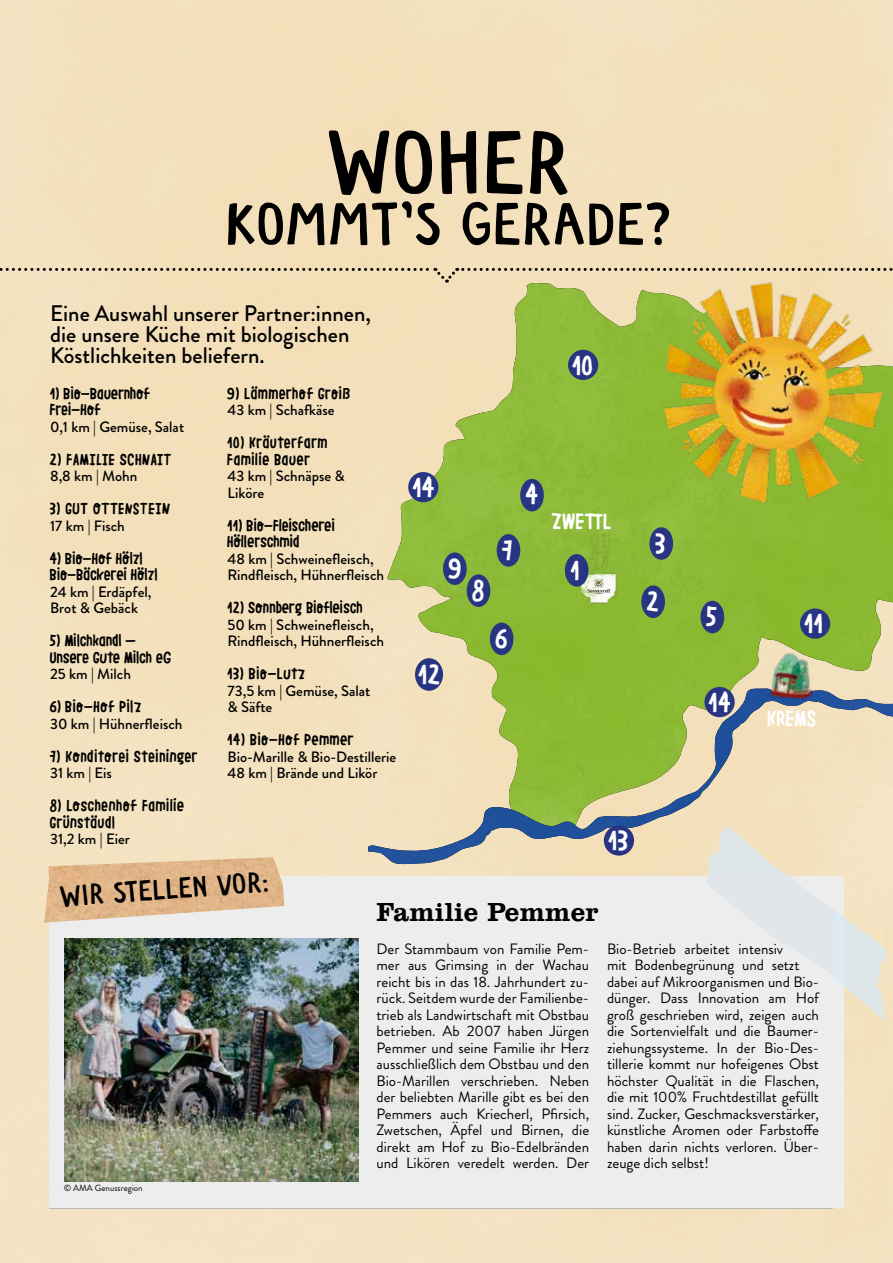
<style>
.page{position:relative;width:893px;height:1263px;background:#fff}
.page>*{position:absolute;margin:0;border:0;box-sizing:border-box;transform-origin:0 0}
.t1{font:94.5px "Sonnentor Hand Regular";letter-spacing:-.02em;color:#000}
.t2{font:63px "Sonnentor Hand Regular";letter-spacing:-.01em;color:#000}
.t3{font:30.75px "Sonnentor Hand Regular";color:#000}
.t4{font:700 26.85px "Clarendon BT Pro";letter-spacing:.01em;color:#000}
.t5{font:26.1px "Le Osler Rough";color:#fff}
.t6{font:500 22.5px/21px "Brandon Grotesque";color:#020203}
.t7{font:20.85px "Le Osler Rough";color:#fff}
.t8{font:15px/16.5px "Brandon Grotesque";color:#000;text-align:justify}
.t9{font:500 15px/16.5px "Brandon Grotesque";color:#000}
.t10{font:15px/16.5px "Le Osler Rough";letter-spacing:.025em;color:#000}
.t11{font:15px/16.5px "Le Osler Rough";color:#000}
.t12{font:9px "Brandon Grotesque";color:#000}
</style>
<div class="page">
<svg style="left:0;top:267px;width:893px;height:16px"></svg>
<img style="left:386px;top:286px;width:507px;height:402px">
<img style="left:654px;top:274px;width:239px;height:239px">
<img style="left:368px;top:688px;width:525px;height:176px">
<img style="left:754px;top:644px;width:65px;height:63px">
<img style="left:578px;top:525px;width:42px;height:108px">
<svg style="left:587px;top:578px;width:24px;height:16px"></svg>
<div style="left:649px;top:527px;width:24px;height:33px;background:#283583;border-radius:50%"></div>
<div style="left:641px;top:585px;width:24px;height:33px;background:#283583;border-radius:50%"></div>
<div style="left:415px;top:658px;width:28px;height:33px;background:#283583;border-radius:50%"></div>
<div style="left:443px;top:552px;width:24px;height:33px;background:#283583;border-radius:50%"></div>
<div style="left:497px;top:534px;width:23px;height:33px;background:#283583;border-radius:50%"></div>
<div style="left:467px;top:574px;width:23px;height:33px;background:#283583;border-radius:50%"></div>
<div style="left:520px;top:479px;width:24px;height:32px;background:#283583;border-radius:50%"></div>
<div style="left:565px;top:554px;width:23px;height:33px;background:#283583;border-radius:50%"></div>
<div style="left:701px;top:601px;width:23px;height:32px;background:#283583;border-radius:50%"></div>
<div style="left:800px;top:608px;width:30px;height:31px;background:#283583;border-radius:50%"></div>
<div style="left:604px;top:825px;width:30px;height:31px;background:#283583;border-radius:50%"></div>
<div style="left:568px;top:350px;width:30px;height:30px;background:#283583;border-radius:50%"></div>
<div style="left:49px;top:877px;width:794px;height:331px;background:#ededed"></div>
<svg style="left:15px;top:822px;width:179px;height:159px"></svg>
<svg style="left:707px;top:826px;width:179px;height:195px"></svg>
<img style="left:44px;top:857px;width:240px;height:66px">
<img style="left:65px;top:938px;width:293px;height:243px">
<div style="left:408px;top:472px;width:30px;height:30px;background:#283583;border-radius:50%"></div>
<div style="left:704px;top:687px;width:31px;height:30px;background:#283583;border-radius:50%"></div>
<div style="left:490px;top:622px;width:23px;height:33px;background:#283583;border-radius:50%"></div>
<h1 class="t1" style="left:325px;top:104px;width:248px">WOHER</h1>
<h2 class="t2" style="left:224px;top:185px;width:449px">KOMMT’S GERADE?</h2>
<h3 class="t6" style="left:50px;top:303px;width:322px">Eine Auswahl unserer Partner:innen, die unsere Küche mit biologischen<br>Köstlichkeiten beliefern.</h3>
<p class="t11" style="left:50px;top:385px;width:102px">1) Bio-Bauernhof<br>Frei-Hof</p>
<p class="t9" style="left:50px;top:419px;width:136px">0,1 km | Gemüse, Salat</p>
<p class="t10" style="left:50px;top:451px;width:124px">2) FAMILIE SCHNAIT</p>
<p class="t9" style="left:50px;top:468px;width:89px">8,8 km | Mohn</p>
<p class="t10" style="left:50px;top:501px;width:122px">3) GUT OTTENSTEIN</p>
<p class="t9" style="left:50px;top:518px;width:76px">17 km | Fisch</p>
<p class="t11" style="left:50px;top:550px;width:109px">4) Bio-Hof Hölzl<br>Bio-Bäckerei Hölzl</p>
<p class="t9" style="left:50px;top:584px;width:103px">24 km | Erdäpfel,<br>Brot &amp; Gebäck</p>
<p class="t11" style="left:50px;top:633px;width:122px">5) Milchkandl –<br>Unsere Gute Milch eG</p>
<p class="t9" style="left:50px;top:666px;width:82px">25 km | Milch</p>
<p class="t10" style="left:50px;top:699px;width:93px">6) Bio-Hof Pilz</p>
<p class="t9" style="left:50px;top:716px;width:134px">30 km | Hühnerfleisch</p>
<p class="t10" style="left:50px;top:748px;width:149px">7) Konditorei Steininger</p>
<p class="t9" style="left:50px;top:765px;width:63px">31 km | Eis</p>
<p class="t10" style="left:50px;top:798px;width:136px">8) Loschenhof Familie<br>Grünstäudl</p>
<p class="t9" style="left:50px;top:831px;width:81px">31,2 km | Eier</p>
<p class="t10" style="left:228px;top:385px;width:125px">9) Lämmerhof Groiß</p>
<p class="t9" style="left:228px;top:402px;width:108px">43 km | Schafkäse</p>
<p class="t10" style="left:228px;top:435px;width:102px">10) Kräuterfarm<br>Familie Bauer</p>
<p class="t9" style="left:228px;top:468px;width:119px">43 km | Schnäpse &amp;<br>Liköre</p>
<p class="t11" style="left:228px;top:517px;width:109px">11) Bio-Fleischerei<br>Höllerschmid</p>
<p class="t9" style="left:228px;top:551px;width:158px">48 km | Schweinefleisch,<br>Rindfleisch, Hühnerfleisch</p>
<p class="t11" style="left:228px;top:600px;width:137px">12) Sonnberg Biofleisch</p>
<p class="t9" style="left:228px;top:617px;width:158px">50 km | Schweinefleisch,<br>Rindfleisch, Hühnerfleisch</p>
<p class="t10" style="left:228px;top:666px;width:80px">13) Bio-Lutz</p>
<p class="t9" style="left:228px;top:683px;width:144px">73,5 km | Gemüse, Salat &amp; Säfte</p>
<p class="t10" style="left:228px;top:732px;width:128px">14) Bio-Hof Pemmer</p>
<p class="t9" style="left:228px;top:749px;width:170px">Bio-Marille &amp; Bio-Destillerie<br>48 km | Brände und Likör</p>
<h3 class="t5" style="left:572px;top:350px;width:23px">10</h3>
<h3 class="t5" style="left:413px;top:472px;width:24px">14</h3>
<h3 class="t5" style="left:526px;top:480px;width:14px">4</h3>
<h3 class="t5" style="left:449px;top:554px;width:15px">9</h3>
<h3 class="t5" style="left:473px;top:576px;width:14px">8</h3>
<h3 class="t5" style="left:419px;top:659px;width:24px">12</h3>
<h3 class="t5" style="left:503px;top:535px;width:13px">7</h3>
<h3 class="t5" style="left:496px;top:624px;width:14px">6</h3>
<h3 class="t7" style="left:552px;top:510px;width:61px">ZWETTL</h3>
<h3 class="t5" style="left:571px;top:555px;width:11px">1</h3>
<h3 class="t5" style="left:608px;top:826px;width:22px">13</h3>
<h3 class="t3" style="left:58px;top:877px;width:211px;rotate:-4deg">WIR STELLEN VOR:</h3>
<h3 class="t4" style="left:377px;top:895px;width:224px">Familie Pemmer</h3>
<h3 class="t5" style="left:655px;top:529px;width:12px">3</h3>
<h3 class="t5" style="left:647px;top:587px;width:14px">2</h3>
<h3 class="t5" style="left:706px;top:602px;width:13px">5</h3>
<h3 class="t5" style="left:804px;top:609px;width:21px">11</h3>
<h3 class="t5" style="left:709px;top:687px;width:24px">14</h3>
<h3 class="t7" style="left:768px;top:706px;width:50px">KREMS</h3>
<p class="t12" style="left:64px;top:1181px;width:80px">© AMA Genussregion</p>
<p class="t8" style="left:377px;top:940px;width:214px">Der Stammbaum von Familie Pem&shy;mer aus Grimsing in der Wachau reicht bis in das 18. Jahrhundert zu&shy;rück. Seitdem wurde der Familienbe&shy;trieb als Landwirtschaft mit Obstbau betrieben. Ab 2007 haben Jürgen Pemmer und seine Familie ihr Herz ausschließlich dem Obstbau und den Bio-Marillen verschrieben. Neben der beliebten Marille gibt es bei den Pemmers auch Kriecherl, Pfirsich, Zwetschen, Äpfel und Birnen, die direkt am Hof zu Bio-Edelbränden und Likören veredelt werden. Der</p>
<p class="t8" style="left:607px;top:940px;width:214px;text-align:left">Bio-Betrieb arbeitet intensiv<br>mit Bodenbegrünung und setzt dabei auf Mikroorganismen und Bio&shy;dünger. Dass Innovation am Hof groß geschrieben wird, zeigen auch die Sortenvielfalt und die Baumer&shy;ziehungssysteme. In der Bio-Des&shy;tillerie kommt nur hofeigenes Obst höchster Qualität in die Flaschen, die mit 100% Fruchtdestillat gefüllt sind. Zucker, Geschmacksverstärker, künstliche Aromen oder Farbstoffe haben darin nichts verloren. Über&shy;zeuge dich selbst!</p>
</div>
